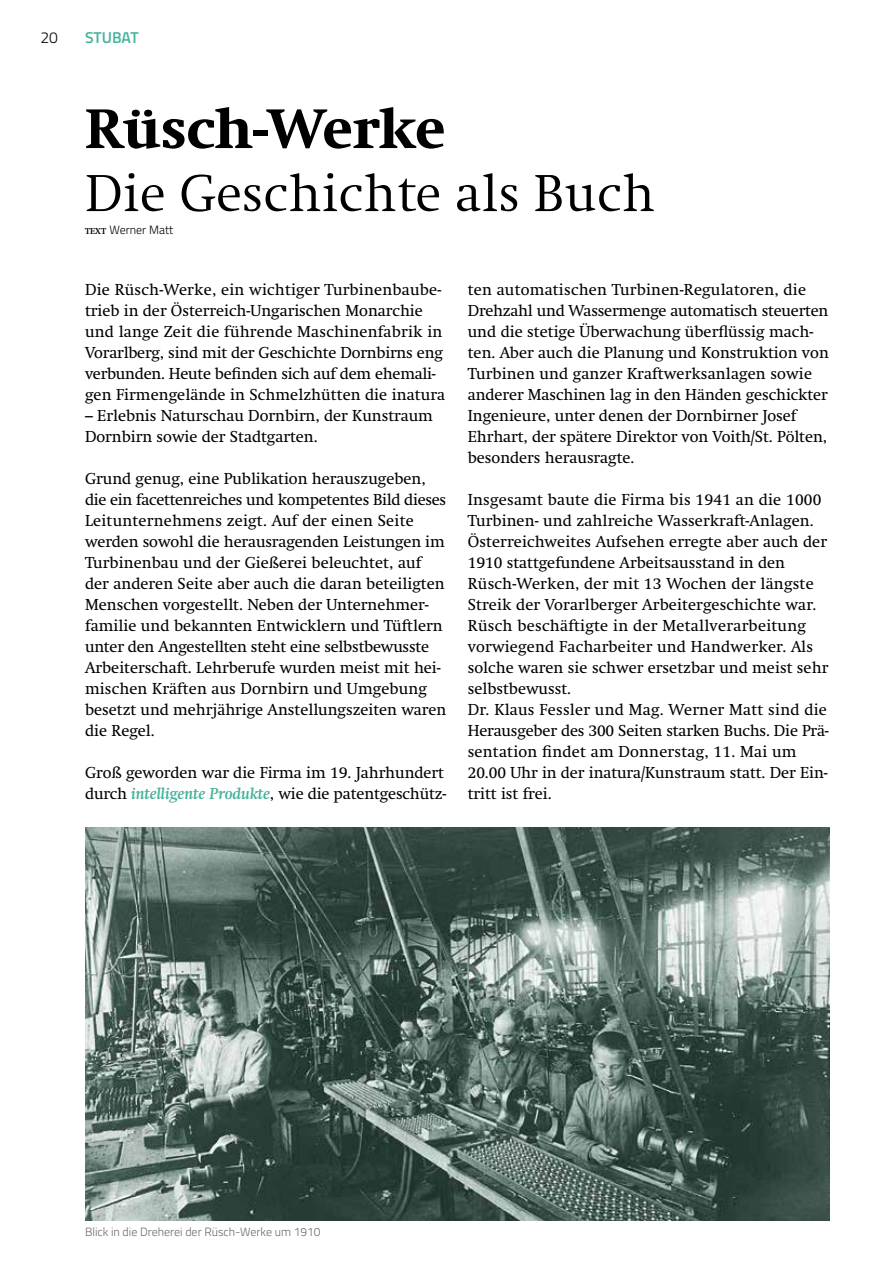
<style>
.page{position:relative;width:893px;height:1263px;background:#fff}
.page>*{position:absolute;margin:0;border:0;box-sizing:border-box;transform-origin:0 0}
.t1{font:300 54px "Swift";color:#000}
.t2{font:800 54px "Swift";color:#000}
.t3{font:15.75px/21px "Swift";color:#000}
.t4{font:600 15.75px "Titillium";color:#45b29c}
.t5{font:300 15.75px "Titillium";color:#000}
.t6{font:300 12px "Titillium";color:#6a6864}
.t7{font:300 12px "Titillium";color:#000}
.s1{font-family:"Swift";font-weight:700;font-size:8.4px}
.s2{font-weight:700;font-style:italic;color:#45b29c}
</style>
<div class="page">
<img style="left:85px;top:827px;width:744px;height:393px">
<p class="t5" style="left:40px;top:26px;width:19px">20</p>
<p class="t4" style="left:85px;top:26px;width:55px">STUBAT</p>
<h1 class="t2" style="left:85px;top:97px;width:362px">Rüsch-Werke</h1>
<h1 class="t1" style="left:85px;top:164px;width:572px">Die Geschichte als Buch</h1>
<p class="t7" style="left:85px;top:221px;width:90px"><span class="s1">text</span> Werner Matt</p>
<p class="t3" style="left:85px;top:279px;width:362px">Die Rüsch-Werke, ein wichtiger Turbinenbaube&shy;trieb in der Österreich-Ungarischen Monarchie und lange Zeit die führende Maschinenfabrik in Vorarlberg, sind mit der Geschichte Dornbirns eng verbunden. Heute befinden sich auf dem ehemali&shy;gen Firmengelände in Schmelzhütten die inatura</p>
<p class="t3" style="left:85px;top:405px;width:349px">– Erlebnis Naturschau Dornbirn, der Kunstraum<br>Dornbirn sowie der Stadtgarten.</p>
<p class="t3" style="left:85px;top:468px;width:363px">Grund genug, eine Publikation herauszugeben, die ein facettenreiches und kompetentes Bild dieses Leitunternehmens zeigt. Auf der einen Seite werden sowohl die herausragenden Leistungen im Turbinenbau und der Gießerei beleuchtet, auf der anderen Seite aber auch die daran beteiligten Menschen vorgestellt. Neben der Unternehmer&shy;familie und bekannten Entwicklern und Tüftlern unter den Angestellten steht eine selbstbewusste Arbeiterschaft. Lehrberufe wurden meist mit hei&shy;mischen Kräften aus Dornbirn und Umgebung besetzt und mehrjährige Anstellungszeiten waren die Regel.</p>
<p class="t3" style="left:85px;top:762px;width:363px">Groß geworden war die Firma im 19. Jahrhundert durch <span class="s2">intelligente Produkte</span>, wie die patentgeschütz-</p>
<p class="t3" style="left:468px;top:279px;width:363px">ten automatischen Turbinen-Regulatoren, die Drehzahl und Wassermenge automatisch steuerten und die stetige Überwachung überflüssig mach&shy;ten. Aber auch die Planung und Konstruktion von Turbinen und ganzer Kraftwerksanlagen sowie anderer Maschinen lag in den Händen geschickter Ingenieure, unter denen der Dornbirner Josef Ehrhart, der spätere Direktor von Voith/St. Pölten, besonders herausragte.</p>
<p class="t3" style="left:468px;top:489px;width:363px">Insgesamt baute die Firma bis 1941 an die 1000<br>Turbinen- und zahlreiche Wasserkraft-Anlagen.<br>Österreichweites Aufsehen erregte aber auch der 1910 stattgefundene Arbeitsausstand in den Rüsch-Werken, der mit 13 Wochen der längste Streik der Vorarlberger Arbeitergeschichte war.<br>Rüsch beschäftigte in der Metallverarbeitung vorwiegend Facharbeiter und Handwerker. Als solche waren sie schwer ersetzbar und meist sehr selbstbewusst.<br>Dr. Klaus Fessler und Mag. Werner Matt sind die Herausgeber des 300 Seiten starken Buchs. Die Prä&shy;sentation findet am Donnerstag, 11. Mai um 20.00 Uhr in der inatura/Kunstraum statt. Der Ein&shy;tritt ist frei.</p>
<p class="t6" style="left:85px;top:1223px;width:237px">Blick in die Dreherei der Rüsch-Werke um 1910</p>
</div>
